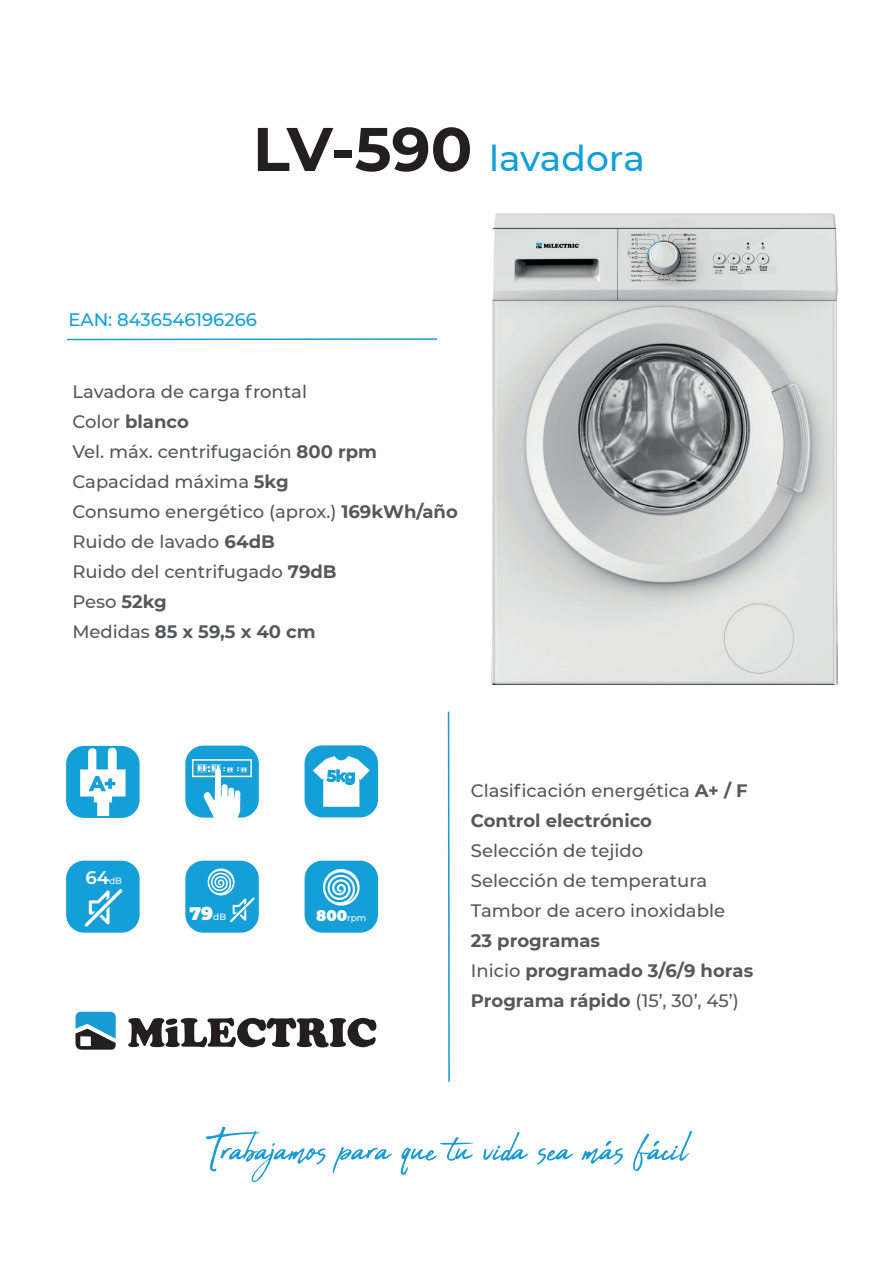
<style>
.page{position:relative;width:893px;height:1263px;background:#fff}
.page>*{position:absolute;margin:0;border:0;box-sizing:border-box;transform-origin:0 0}
.t1{font:54px "Abuget";color:#189ad5}
.t2{font:500 36px "Montserrat";color:#12a0d9}
.t3{font:600 19.8px "Montserrat";color:#159fd9}
.t4{font:600 18.15px "Montserrat";color:#fff}
.t5{font:900 18.15px "Montserrat";color:#fff}
.t6{font:500 18px/30px "Montserrat";color:#57585a}
.t7{font:700 18px/30px "Montserrat";color:#57585a}
.t8{font:500 18px "Montserrat";color:#12a0d9}
.t9{font:900 15px "Montserrat";color:#fff}
.t10{font:600 15px "Montserrat";color:#159fd9}
.s1{font-weight:700;font-size:61.5px;color:#231f20}
.s2{font-weight:700}
.s3{font-weight:500;font-size:9px}
.s4{font-weight:500}
</style>
<div class="page">
<svg style="left:67px;top:338px;width:371px;height:3px"></svg>
<svg style="left:447px;top:711px;width:3px;height:371px"></svg>
<svg style="left:66px;top:746px;width:74px;height:72px"></svg>
<svg style="left:185px;top:746px;width:74px;height:72px"></svg>
<svg style="left:66px;top:861px;width:74px;height:72px;background:#34abde"></svg>
<svg style="left:305px;top:745px;width:73px;height:72px"></svg>
<svg style="left:305px;top:861px;width:73px;height:72px;background:#3cafdf"></svg>
<svg style="left:185px;top:861px;width:74px;height:72px;background:#38adde"></svg>
<svg style="left:128px;top:1018px;width:248px;height:29px"></svg>
<svg style="left:75px;top:1012px;width:41px;height:38px"></svg>
<img style="left:491px;top:213px;width:347px;height:472px">
<h2 class="t2" style="left:253px;top:133px;width:394px"><span class="s1">LV-590</span> lavadora</h2>
<p class="t8" style="left:68px;top:307px;width:190px">EAN: 8436546196266</p>
<p class="t6" style="left:72px;top:376px;width:387px">Lavadora de carga frontal<br>Color <span class="s2">blanco<br></span>Vel. máx. centrifugación <span class="s2">800 rpm<br></span>Capacidad máxima <span class="s2">5kg<br></span>Consumo energético (aprox.) <span class="s2">169kWh/año<br></span>Ruido de lavado <span class="s2">64dB<br></span>Ruido del centrifugado <span class="s2">79dB<br></span>Peso <span class="s2">52kg<br></span>Medidas <span class="s2">85 x 59,5 x 40 cm</span></p>
<p class="t3" style="left:90px;top:769px;width:28px">A+</p>
<p class="t4" style="left:85px;top:864px;width:38px">64<span class="s3">dB</span></p>
<p class="t10" style="left:327px;top:765px;width:30px">5kg</p>
<p class="t5" style="left:190px;top:900px;width:38px">79<span class="s3">dB</span></p>
<p class="t9" style="left:316px;top:904px;width:52px">800<span class="s3">rpm</span></p>
<p class="t6" style="left:471px;top:775px;width:278px">Clasificación energética <span class="s2">A+ / F<br>Control electrónico</span></p>
<p class="t6" style="left:471px;top:835px;width:256px">Selección de tejido<br>Selección de temperatura<br>Tambor de acero inoxidable</p>
<p class="t7" style="left:471px;top:925px;width:284px">23 programas<br><span class="s4">Inicio</span> programado 3/6/9 horas<br>Programa rápido <span class="s4">(15’, 30’, 45’)</span></p>
<h1 class="t1" style="left:206px;top:1119px;width:483px">Trabajamos para que tu vida sea más fácil</h1>
</div>
